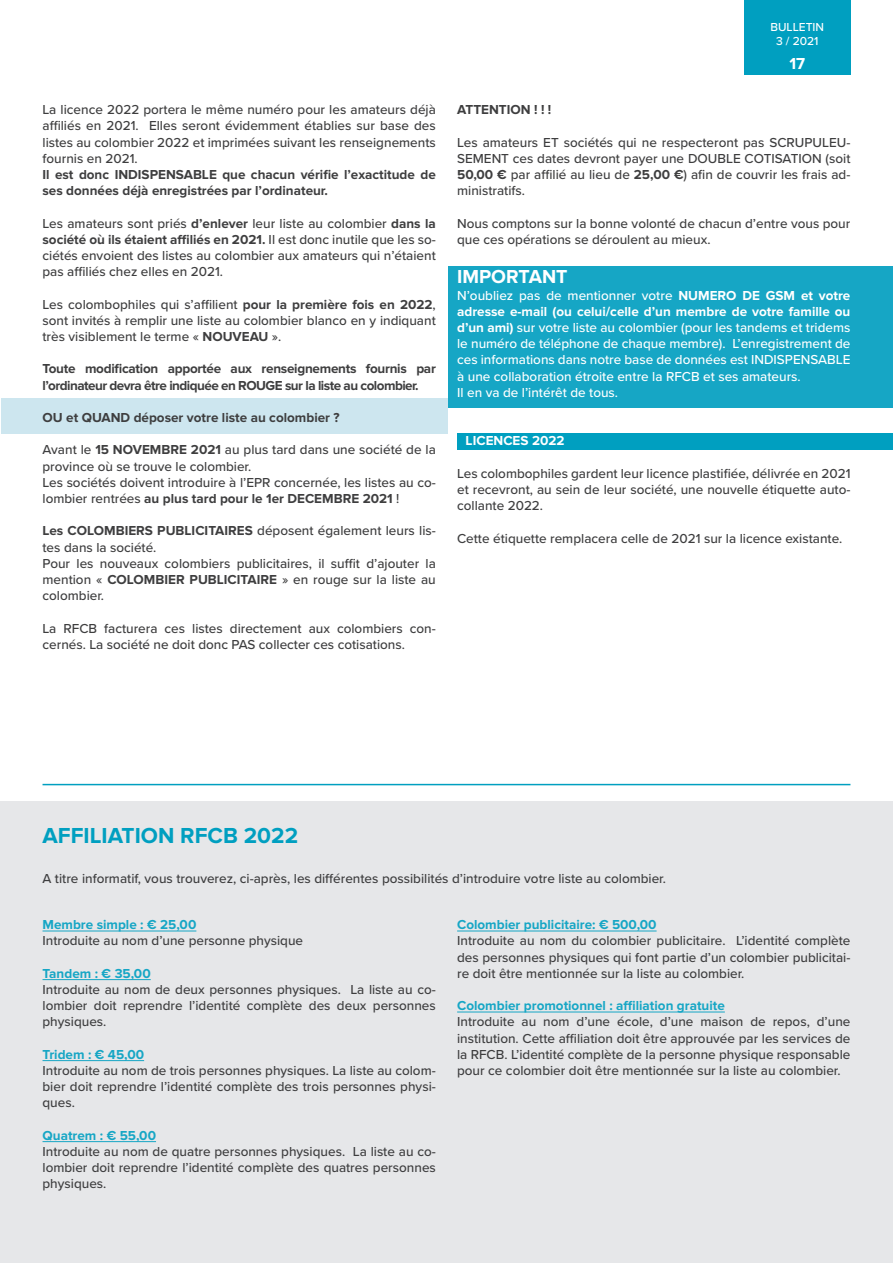
<style>
.page{position:relative;width:893px;height:1263px;background:#fff}
.page>*{position:absolute;margin:0;border:0;box-sizing:border-box;transform-origin:0 0}
.t1{font:700 22.5px "Proxima Nova";color:#009fc0}
.LOPENDE_TEKST{font:700 19.5px "Proxima Nova";color:#fff}
.t2{font:700 16.5px "Proxima Nova";color:#fff}
.LOPENDE_TEKST-2{font:500 13.5px/16.2px "Proxima Nova";color:#3e3e3f;text-align:justify}
.LOPENDE_TEKST-3{font:500 13.5px/16.2px "Proxima Nova";color:#fff;text-align:justify}
.LOPENDE_TEKST-4{font:700 13.5px/16.2px "Proxima Nova";color:#3e3e3f}
.LOPENDE_TEKST-5{font:700 13.5px "Proxima Nova";color:#16a6c5}
.LOPENDE_TEKST-6{font:700 13.5px/16.2px "Proxima Nova";letter-spacing:-.04em;color:#3e3e3f}
.Bullets{font:700 13.5px "Proxima Nova";color:#fff}
.t3{font:500 12px/14.4px "Proxima Nova";color:#fff;text-align:center}
.s1{font-weight:700}
</style>
<div class="page">
<div style="left:744px;top:0;width:106px;height:75px;background:#009fc0"></div>
<div style="left:0;top:801px;width:893px;height:462px;background:#e6e7e9"></div>
<div style="left:448px;top:266px;width:445px;height:141px;background:#16a6c5"></div>
<div style="left:1px;top:398px;width:447px;height:35px;background:#cde6ef"></div>
<div style="left:457px;top:433px;width:436px;height:17px;background:#009fc0"></div>
<hr style="left:43px;top:784px;width:807px;height:1px;background:#009fc0">
<hr style="left:43px;top:931px;width:153px;height:1px;background:#16a6c5">
<hr style="left:43px;top:979px;width:108px;height:1px;background:#16a6c5">
<hr style="left:43px;top:1060px;width:101px;height:1px;background:#16a6c5">
<hr style="left:43px;top:1141px;width:113px;height:1px;background:#16a6c5">
<hr style="left:457px;top:931px;width:200px;height:1px;background:#16a6c5">
<hr style="left:457px;top:1012px;width:268px;height:1px;background:#16a6c5">
<p class="t3" style="left:770px;top:19px;width:55px">BULLETIN<br>3 / 2021</p>
<p class="LOPENDE_TEKST-2" style="left:43px;top:101px;width:395px">La licence 2022 portera le même numéro pour les amateurs déjà affiliés en 2021. Elles seront évidemment établies sur base des listes au colombier 2022 et imprimées suivant les renseignements fournis en 2021.</p>
<p class="LOPENDE_TEKST-4" style="left:43px;top:167px;width:395px">Il est donc INDISPENSABLE que chacun vérifie l’exactitude de ses données déjà enregistrées par l’ordinateur.</p>
<p class="LOPENDE_TEKST-2" style="left:43px;top:214px;width:395px">Les amateurs sont priés <span class="s1">d’enlever</span> leur liste au colombier <span class="s1">dans la société où ils étaient affiliés en 2021.</span> Il est donc inutile que les so&shy;ciétés envoient des listes au colombier aux amateurs qui n’étaient pas affiliés chez elles en 2021.</p>
<p class="LOPENDE_TEKST-2" style="left:43px;top:295px;width:395px">Les colombophiles qui s’affilient <span class="s1">pour la première fois en 2022</span>, sont invités à remplir une liste au colombier blanco en y indiquant très visiblement le terme « <span class="s1">NOUVEAU</span> ».</p>
<p class="LOPENDE_TEKST-6" style="left:43px;top:361px;width:395px">Toute modification apportée aux renseignements fournis par l’ordinateur devra être indiquée en ROUGE sur la liste au colombier.</p>
<p class="LOPENDE_TEKST-4" style="left:43px;top:410px;width:299px">OU et QUAND déposer votre liste au colombier ?</p>
<p class="LOPENDE_TEKST-2" style="left:43px;top:441px;width:395px">Avant le <span class="s1">15 NOVEMBRE 2021</span> au plus tard dans une société de la province où se trouve le colombier.</p>
<p class="LOPENDE_TEKST-2" style="left:43px;top:474px;width:395px">Les sociétés doivent introduire à l’EPR concernée, les listes au co&shy;lombier rentrées <span class="s1">au plus tard pour le 1er DECEMBRE 2021</span> !</p>
<p class="LOPENDE_TEKST-2" style="left:43px;top:522px;width:395px"><span class="s1">Les COLOMBIERS PUBLICITAIRES</span> déposent également leurs lis&shy;tes dans la société.</p>
<p class="LOPENDE_TEKST-2" style="left:43px;top:555px;width:395px">Pour les nouveaux colombiers publicitaires, il suffit d’ajouter la mention « <span class="s1">COLOMBIER PUBLICITAIRE</span> » en rouge sur la liste au colombier.</p>
<p class="LOPENDE_TEKST-2" style="left:43px;top:619px;width:395px">La RFCB facturera ces listes directement aux colombiers con&shy;cernés. La société ne doit donc PAS collecter ces cotisations.</p>
<p class="t2" style="left:789px;top:54px;width:17px">17</p>
<p class="LOPENDE_TEKST-4" style="left:457px;top:102px;width:96px">ATTENTION ! ! !</p>
<p class="LOPENDE_TEKST-2" style="left:457px;top:133px;width:395px">Les amateurs ET sociétés qui ne respecteront pas SCRUPULEU-SEMENT ces dates devront payer une DOUBLE COTISATION (soit <span class="s1">50,00 €</span> par affilié au lieu de <span class="s1">25,00 €</span>) afin de couvrir les frais ad&shy;ministratifs.</p>
<p class="LOPENDE_TEKST-2" style="left:457px;top:214px;width:395px">Nous comptons sur la bonne volonté de chacun d’entre vous pour que ces opérations se déroulent au mieux.</p>
<p class="LOPENDE_TEKST" style="left:457px;top:266px;width:112px">IMPORTANT</p>
<p class="LOPENDE_TEKST-3" style="left:457px;top:286px;width:395px">N’oubliez pas de mentionner votre <span class="s1">NUMERO DE GSM et votre adresse e-mail (ou celui/celle d’un membre de votre famille ou d’un ami)</span> sur votre liste au colombier (pour les tandems et tridems le numéro de téléphone de chaque membre). L’enregistrement de ces informations dans notre base de données est INDISPENSABLE à une collaboration étroite entre la RFCB et ses amateurs.</p>
<p class="LOPENDE_TEKST-3" style="left:457px;top:384px;width:163px">Il en va de l’intérêt de tous.</p>
<p class="Bullets" style="left:466px;top:433px;width:101px">LICENCES 2022</p>
<p class="LOPENDE_TEKST-2" style="left:457px;top:465px;width:395px">Les colombophiles gardent leur licence plastifiée, délivrée en 2021 et recevront, au sein de leur société, une nouvelle étiquette auto&shy;collante 2022.</p>
<p class="LOPENDE_TEKST-2" style="left:457px;top:529px;width:387px">Cette étiquette remplacera celle de 2021 sur la licence existante.</p>
<p class="t1" style="left:43px;top:823px;width:257px">AFFILIATION RFCB 2022</p>
<p class="LOPENDE_TEKST-2" style="left:43px;top:870px;width:625px">A titre informatif, vous trouverez, ci-après, les différentes possibilités d’introduire votre liste au colombier.</p>
<p class="LOPENDE_TEKST-5" style="left:43px;top:917px;width:155px">Membre simple : € 25,00</p>
<p class="LOPENDE_TEKST-2" style="left:43px;top:932px;width:262px">Introduite au nom d’une personne physique</p>
<p class="LOPENDE_TEKST-5" style="left:43px;top:965px;width:110px">Tandem : € 35,00</p>
<p class="LOPENDE_TEKST-2" style="left:43px;top:981px;width:395px">Introduite au nom de deux personnes physiques. La liste au co&shy;lombier doit reprendre l’identité complète des deux personnes physiques.</p>
<p class="LOPENDE_TEKST-5" style="left:43px;top:1046px;width:103px">Tridem : € 45,00</p>
<p class="LOPENDE_TEKST-2" style="left:43px;top:1062px;width:395px">Introduite au nom de trois personnes physiques. La liste au colom&shy;bier doit reprendre l’identité complète des trois personnes physi&shy;ques.</p>
<p class="LOPENDE_TEKST-5" style="left:43px;top:1127px;width:115px">Quatrem : € 55,00</p>
<p class="LOPENDE_TEKST-2" style="left:43px;top:1143px;width:395px">Introduite au nom de quatre personnes physiques. La liste au co&shy;lombier doit reprendre l’identité complète des quatres personnes physiques.</p>
<p class="LOPENDE_TEKST-5" style="left:457px;top:917px;width:201px">Colombier publicitaire: € 500,00</p>
<p class="LOPENDE_TEKST-2" style="left:457px;top:932px;width:395px">Introduite au nom du colombier publicitaire. L’identité complète des personnes physiques qui font partie d’un colombier publicitai&shy;re doit être mentionnée sur la liste au colombier.</p>
<p class="LOPENDE_TEKST-5" style="left:457px;top:998px;width:269px">Colombier promotionnel : affiliation gratuite</p>
<p class="LOPENDE_TEKST-2" style="left:457px;top:1013px;width:395px">Introduite au nom d’une école, d’une maison de repos, d’une institution. Cette affiliation doit être approuvée par les services de la RFCB. L’identité complète de la personne physique responsable pour ce colombier doit être mentionnée sur la liste au colombier.</p>
</div>
